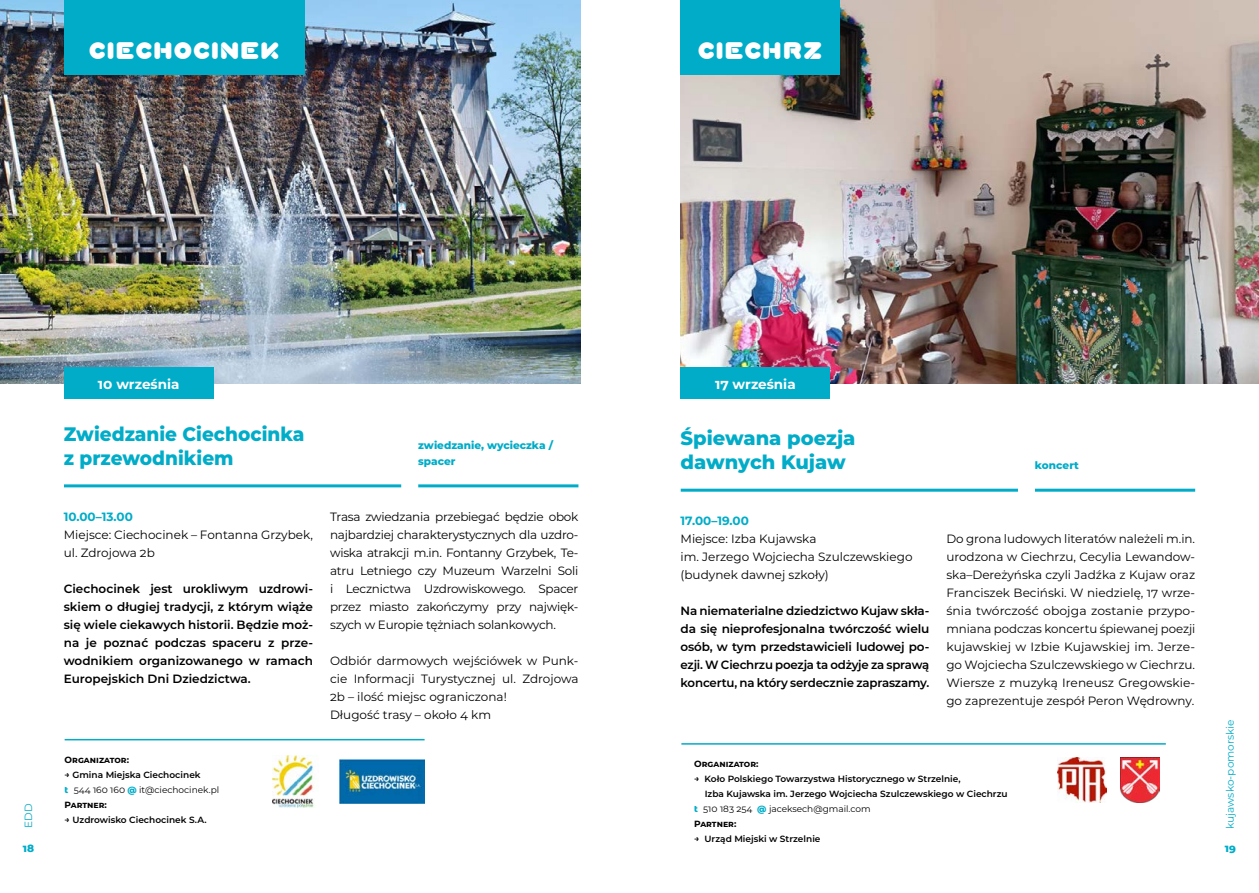
<style>
.page{position:relative;width:1259px;height:893px;background:#fff}
.page>*{position:absolute;margin:0;border:0;box-sizing:border-box;transform-origin:0 0}
.t1{font:24px "Play Solid";color:#fff}
.t2{font:800 19.5px/24px "Montserrat";color:#00acc8;scale:.95 1}
.t3{font:800 19.5px/24px "Montserrat";color:#00acc8}
.t4{font:700 13.5px "Montserrat";color:#fff}
.t5{font:12px/18px "Montserrat";color:#000}
.t6{font:600 12px/18px "Montserrat";letter-spacing:-.01em;color:#000;text-align:justify}
.t7{font:700 12px "Montserrat";color:#00acc8}
.t8{font:800 10.5px/16.5px "Montserrat";color:#00acc8}
.t9{font:10.5px "Montserrat";color:#00acc8}
.t10{font:600 9px "Montserrat";color:#000}
.t11{font:9px/15px "Montserrat";color:#000}
.t12{font:700 9px "Montserrat";color:#000}
.s1{font-weight:600}
.s2{font-weight:800;color:#00acc8}
.s3{font-weight:700}
</style>
<div class="page">
<img style="left:0;top:0;width:580px;height:383px">
<hr style="left:418px;top:484px;width:160px;height:3px;background:#00acc8">
<hr style="left:64px;top:484px;width:337px;height:3px;background:#00acc8">
<div style="left:64px;top:368px;width:149px;height:31px;background:#00acc8"></div>
<div style="left:64px;top:0;width:240px;height:75px;background:#00acc8"></div>
<hr style="left:65px;top:739px;width:359px;height:1px;background:#00acc8">
<img style="left:272px;top:756px;width:42px;height:51px">
<img style="left:340px;top:760px;width:84px;height:43px">
<img style="left:1120px;top:758px;width:39px;height:44px">
<img style="left:1058px;top:757px;width:48px;height:45px">
<img style="left:680px;top:0;width:579px;height:383px">
<hr style="left:681px;top:743px;width:484px;height:2px;background:#00acc8">
<hr style="left:1035px;top:489px;width:160px;height:3px;background:#00acc8">
<hr style="left:680px;top:489px;width:338px;height:3px;background:#00acc8">
<div style="left:680px;top:368px;width:150px;height:31px;background:#00acc8"></div>
<div style="left:680px;top:0;width:159px;height:75px;background:#00acc8"></div>
<h1 class="t1" style="left:89px;top:35px;width:193px">CIECHOCINEK</h1>
<h1 class="t1" style="left:697px;top:35px;width:127px">CIECHRZ</h1>
<p class="t4" style="left:98px;top:374px;width:83px">10 września</p>
<p class="t4" style="left:715px;top:374px;width:82px">17 września</p>
<h2 class="t2" style="left:64px;top:421px;width:255px">Zwiedzanie Ciechocinka z przewodnikiem</h2>
<p class="t8" style="left:418px;top:436px;width:136px">zwiedzanie, wycieczka / spacer</p>
<h2 class="t3" style="left:680px;top:425px;width:176px">Śpiewana poezja dawnych Kujaw</h2>
<p class="t8" style="left:1035px;top:457px;width:45px">koncert</p>
<p class="t5" style="left:330px;top:507px;width:250px;text-align:justify">Trasa zwiedzania przebiegać będzie obok najbardziej charakterystycznych dla uzdro&shy;wiska atrakcji m.in. Fontanny Grzybek, Te&shy;atru Letniego czy Muzeum Warzelni Soli i Lecznictwa Uzdrowiskowego. Spacer przez miasto zakończymy przy najwięk&shy;szych w Europie tężniach solankowych.</p>
<p class="t5" style="left:330px;top:651px;width:250px">Odbiór darmowych wejściówek w Punk&shy;cie Informacji Turystycznej ul. Zdrojowa 2b – ilość miejsc ograniczona!<br>Długość trasy – około 4 km</p>
<p class="t7" style="left:64px;top:508px;width:71px">10.00–13.00</p>
<p class="t5" style="left:64px;top:525px;width:251px">Miejsce: Ciechocinek – Fontanna Grzybek, ul. Zdrojowa 2b</p>
<p class="t6" style="left:64px;top:579px;width:251px">Ciechocinek jest urokliwym uzdrowi&shy;skiem o długiej tradycji, z którym wiąże się wiele ciekawych historii. Będzie moż&shy;na je poznać podczas spaceru z prze&shy;wodnikiem organizowanego w ramach Europejskich Dni Dziedzictwa.</p>
<p class="t7" style="left:680px;top:512px;width:70px">17.00–19.00</p>
<p class="t5" style="left:680px;top:529px;width:233px">Miejsce: Izba Kujawska<br>im. Jerzego Wojciecha Szulczewskiego (budynek dawnej szkoły)</p>
<p class="t6" style="left:680px;top:601px;width:250px">Na niematerialne dziedzictwo Kujaw skła&shy;da się nieprofesjonalna twórczość wielu osób, w tym przedstawicieli ludowej po&shy;ezji. W Ciechrzu poezja ta odżyje za sprawą koncertu, na który serdecznie zapraszamy.</p>
<p class="t5" style="left:946px;top:529px;width:250px;text-align:justify">Do grona ludowych literatów należeli m.in. urodzona w Ciechrzu, Cecylia Lewandow&shy;ska–Dereżyńska czyli Jadźka z Kujaw oraz Franciszek Beciński. W niedzielę, 17 wrze&shy;śnia twórczość obojga zostanie przypo&shy;mniana podczas koncertu śpiewanej poezji kujawskiej w Izbie Kujawskiej im. Jerze&shy;go Wojciecha Szulczewskiego w Ciechrzu.<br>Wiersze z muzyką Ireneusz Gregowskie&shy;go zaprezentuje zespół Peron Wędrowny.</p>
<p class="t9" style="left:1222px;top:829px;width:111px;rotate:-90deg">kujawsko-pomorskie</p>
<p class="t12" style="left:65px;top:753px;width:66px">Organizator:</p>
<p class="t11" style="left:65px;top:767px;width:156px"><span class="s1">→ Gmina Miejska Ciechocinek<br></span><span class="s2">t</span> 544 160 160 <span class="s2">@</span> it@ciechocinek.pl<br><span class="s3">Partner:</span></p>
<p class="t10" style="left:65px;top:813px;width:143px">→ Uzdrowisko Ciechocinek S.A.</p>
<p class="t12" style="left:694px;top:757px;width:66px">Organizator:</p>
<p class="t10" style="left:694px;top:772px;width:268px">→ Koło Polskiego Towarzystwa Historycznego w Strzelnie,</p>
<p class="t10" style="left:705px;top:787px;width:304px">Izba Kujawska im. Jerzego Wojciecha Szulczewskiego w Ciechrzu</p>
<p class="t11" style="left:694px;top:801px;width:178px"><span class="s2">t</span> 510 183 254 <span class="s2">@</span> jaceksech@gmail.com</p>
<p class="t12" style="left:694px;top:817px;width:44px">Partner:</p>
<p class="t10" style="left:694px;top:832px;width:128px">→ Urząd Miejski w Strzelnie</p>
<p class="t9" style="left:21px;top:828px;width:26px;rotate:-90deg">EDD</p>
<p class="t8" style="left:23px;top:839px;width:13px">18</p>
<p class="t8" style="left:1225px;top:839px;width:13px">19</p>
</div>
